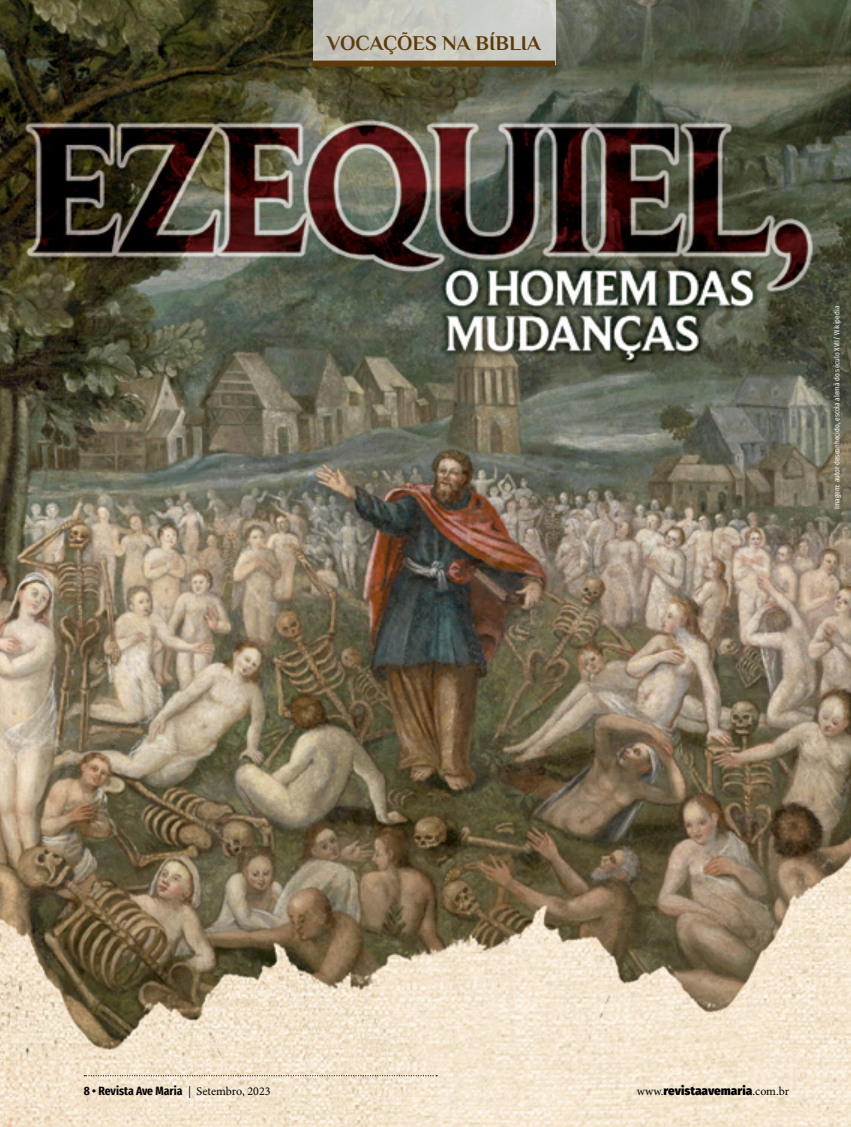
<style>
.page{position:relative;width:851px;height:1127px;background:#fff}
.page>*{position:absolute;margin:0;border:0;box-sizing:border-box;transform-origin:0 0}
.t1{font:700 21px "Philosopher";color:#5d3a09}
.t2{font:700 12px "Fira Sans Condensed";color:#000}
.t3{font:900 12px "Fira Sans";color:#000}
.t4{font:7.5px "Fira Sans Condensed";color:#fff}
.s1{font-family:"Minion Pro";font-weight:400}
</style>
<div class="page">
<img style="left:0;top:0;width:850px;height:1127px">
<svg style="left:313px;top:0;width:242px;height:61px;background:#c7c7bf"></svg>
<div style="left:313px;top:61px;width:242px;height:6px;background:#5d3a09"></div>
<svg style="left:84px;top:1075px;width:353px;height:1px"></svg>
<h1 class="t1" style="left:327px;top:32px;width:215px">VOCAÇÕES NA BÍBLIA</h1>
<p class="t4" style="left:829px;top:509px;width:205px;rotate:-90deg">Imagem: autor desconhecido, escola alemã do século XVII/ Wikipedia</p>
<h2 class="t2" style="left:84px;top:1080px;width:188px">8 • Revista Ave Maria <span class="s1">| Setembro, 2023</span></h2>
<h2 class="t3" style="left:636px;top:1080px;width:154px"><span class="s1">www.</span>revistaavemaria<span class="s1">.com.br</span></h2>
</div>
